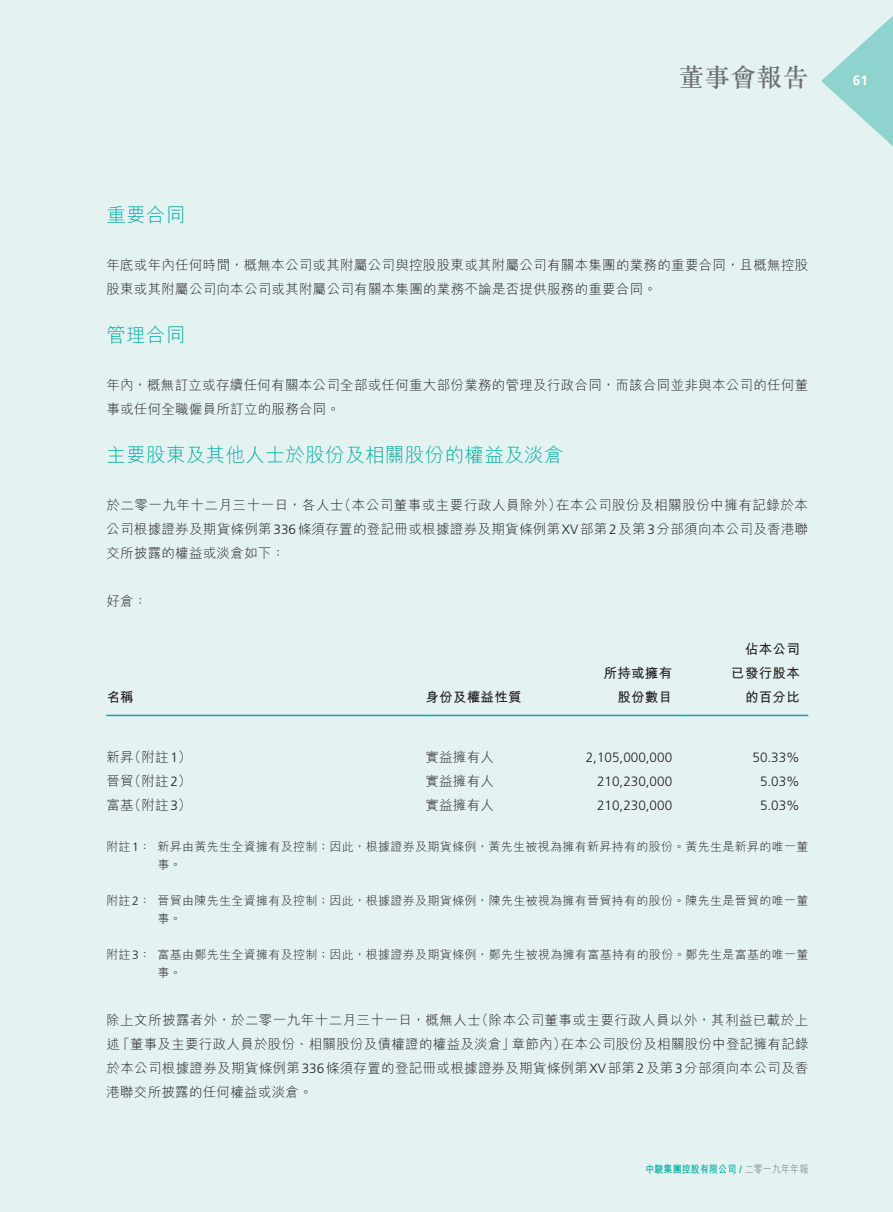
<style>
.page{position:relative;width:893px;height:1212px;background:#fff}
.page>*{position:absolute;margin:0;border:0;box-sizing:border-box;transform-origin:0 0}
.t1{font:25.5px "M Sung HK Medium E Ten B5 H";letter-spacing:.02em;color:#6d6e70}
.t2{font:19.5px "M Hei HK Light E Ten B5 H";letter-spacing:.02em;color:#00aca1}
.t3{font:13.5px/24px "M Hei HK Light E Ten B5 H";letter-spacing:.02em;color:#231f20}
.t4{font:300 13.5px "Frutiger LT Std";color:#231f20}
.t5{font:13.5px/24px "M Hei HK Bold E Ten B5 H";letter-spacing:.02em;color:#231f20;text-align:right}
.t6{font:700 13.5px "Frutiger LT Std";color:#fff}
.t7{font:12px/18px "M Hei HK Light E Ten B5 H";letter-spacing:.025em;color:#231f20}
.t8{font:10.5px "M Hei HK Bold E Ten B5 H";letter-spacing:.02em;color:#00aca1;scale:.85 1}
.s1{font-family:"Frutiger LT Std";font-weight:300}
.s2{font-family:"Frutiger LT Std";font-weight:700;font-stretch:condensed}
.s3{font-family:"M Hei HK Light E Ten B5 H";color:#6d6e70}
</style>
<div class="page">
<div style="left:0;top:0;width:892px;height:1212px;background:#e4f3f1"></div>
<svg style="left:821px;top:17px;width:71px;height:128px"></svg>
<hr style="left:106px;top:715px;width:319px;height:1px;background:#00aca1">
<hr style="left:425px;top:715px;width:128px;height:1px;background:#00aca1">
<hr style="left:553px;top:715px;width:127px;height:1px;background:#00aca1">
<hr style="left:680px;top:715px;width:128px;height:1px;background:#00aca1">
<h1 class="t1" style="left:678px;top:68px;width:131px">董事會報告</h1>
<p class="t6" style="left:852px;top:73px;width:17px">61</p>
<h2 class="t2" style="left:106px;top:207px;width:81px">重要合同</h2>
<p class="t3" style="left:106px;top:254px;width:703px">年底或年內任何時間，概無本公司或其附屬公司與控股股東或其附屬公司有關本集團的業務的重要合同，且概無控股股東或其附屬公司向本公司或其附屬公司有關本集團的業務不論是否提供服務的重要合同。</p>
<h2 class="t2" style="left:106px;top:327px;width:81px">管理合同</h2>
<p class="t3" style="left:106px;top:374px;width:703px">年內，概無訂立或存續任何有關本公司全部或任何重大部份業務的管理及行政合同，而該合同並非與本公司的任何董事或任何全職僱員所訂立的服務合同。</p>
<h2 class="t2" style="left:106px;top:447px;width:459px">主要股東及其他人士於股份及相關股份的權益及淡倉</h2>
<p class="t3" style="left:106px;top:494px;width:703px;text-align:justify">於二零一九年十二月三十一日，各人士（本公司董事或主要行政人員除外）在本公司股份及相關股份中擁有記錄於本公司根據證券及期貨條例第<span class="s1">336</span>條須存置的登記冊或根據證券及期貨條例第<span class="s1">XV</span>部第<span class="s1">2</span>及第<span class="s1">3</span>分部須向本公司及香港聯交所披露的權益或淡倉如下：</p>
<p class="t3" style="left:106px;top:590px;width:42px">好倉：</p>
<p class="t5" style="left:106px;top:686px;width:29px">名稱</p>
<p class="t5" style="left:425px;top:686px;width:98px">身份及權益性質</p>
<p class="t5" style="left:603px;top:662px;width:70px">所持或擁有股份數目</p>
<p class="t5" style="left:731px;top:638px;width:70px">佔本公司已發行股本的百分比</p>
<p class="t3" style="left:106px;top:747px;width:87px">新昇（附註<span class="s1">1</span>）</p>
<p class="t3" style="left:425px;top:747px;width:70px">實益擁有人</p>
<p class="t4" style="left:585px;top:752px;width:88px">2,105,000,000</p>
<p class="t4" style="left:752px;top:752px;width:49px">50.33%</p>
<p class="t3" style="left:106px;top:771px;width:87px">晉貿（附註<span class="s1">2</span>）</p>
<p class="t3" style="left:425px;top:771px;width:70px">實益擁有人</p>
<p class="t4" style="left:597px;top:776px;width:77px">210,230,000</p>
<p class="t4" style="left:760px;top:776px;width:41px">5.03%</p>
<p class="t3" style="left:106px;top:795px;width:87px">富基（附註<span class="s1">3</span>）</p>
<p class="t3" style="left:425px;top:795px;width:70px">實益擁有人</p>
<p class="t4" style="left:597px;top:800px;width:77px">210,230,000</p>
<p class="t4" style="left:760px;top:800px;width:41px">5.03%</p>
<p class="t7" style="left:157px;top:839px;width:652px;text-indent:-51px">附註<span class="s1">1</span>：新昇由黃先生全資擁有及控制；因此，根據證券及期貨條例，黃先生被視為擁有新昇持有的股份。黃先生是新昇的唯一董事。</p>
<p class="t7" style="left:157px;top:893px;width:652px;text-indent:-51px">附註<span class="s1">2</span>：晉貿由陳先生全資擁有及控制；因此，根據證券及期貨條例，陳先生被視為擁有晉貿持有的股份。陳先生是晉貿的唯一董事。</p>
<p class="t7" style="left:157px;top:947px;width:652px;text-indent:-51px">附註<span class="s1">3</span>：富基由鄭先生全資擁有及控制；因此，根據證券及期貨條例，鄭先生被視為擁有富基持有的股份。鄭先生是富基的唯一董事。</p>
<p class="t3" style="left:106px;top:1010px;width:703px;text-align:justify">除上文所披露者外，於二零一九年十二月三十一日，概無人士（除本公司董事或主要行政人員以外，其利益已載於上述「董事及主要行政人員於股份、相關股份及債權證的權益及淡倉」章節內）在本公司股份及相關股份中登記擁有記錄於本公司根據證券及期貨條例第<span class="s1">336</span>條須存置的登記冊或根據證券及期貨條例第<span class="s1">XV</span>部第<span class="s1">2</span>及第<span class="s1">3</span>分部須向本公司及香港聯交所披露的任何權益或淡倉。</p>
<p class="t8" style="left:645px;top:1165px;width:193px">中駿集團控股有限公司 <span class="s2">/</span> <span class="s3">二零一九年年報</span></p>
</div>
